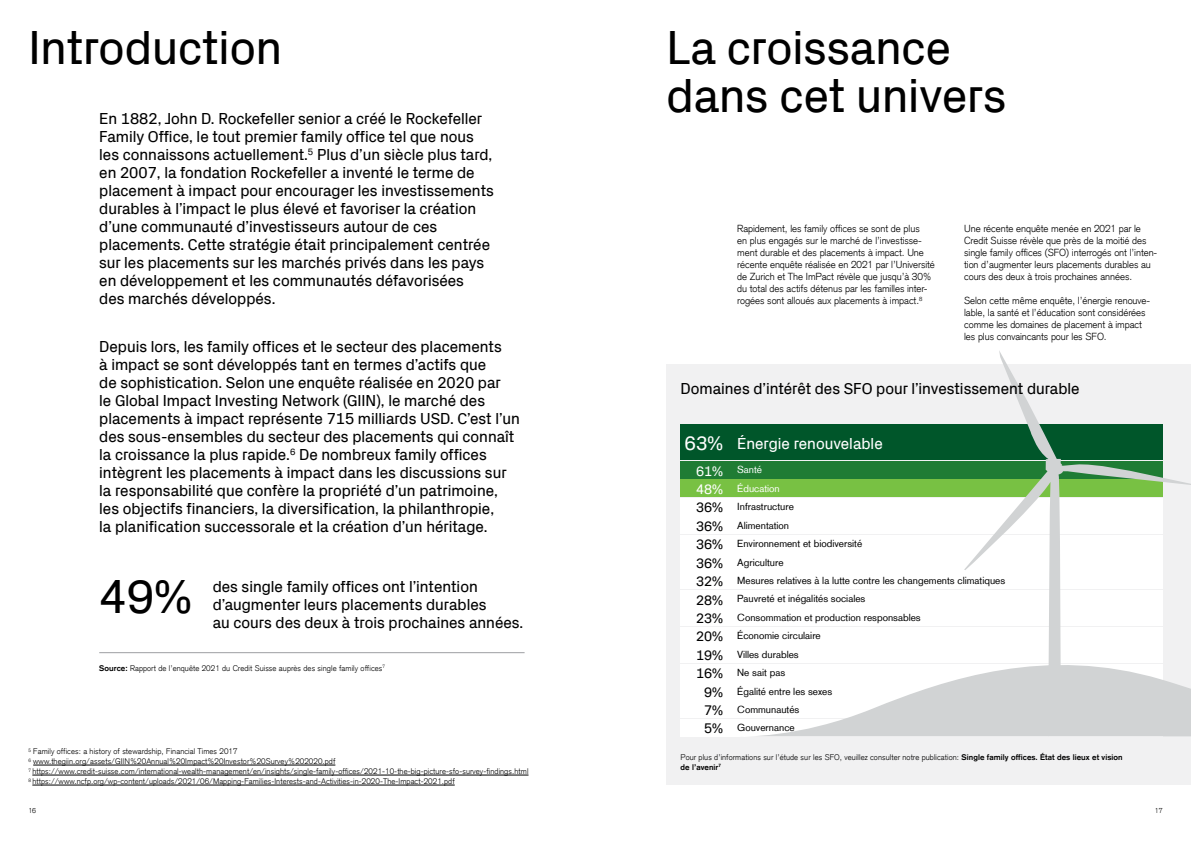
<style>
.page{position:relative;width:1191px;height:842px;background:#fff}
.page>*{position:absolute;margin:0;border:0;box-sizing:border-box;transform-origin:0 0}
.t1{font:48px/48px "Credit Suisse Headline";color:#000}
.t2{font:20px "Credit Suisse Headline";color:#fff}
.t3{font:16px/18px "Credit Suisse Headline";color:#000}
.t4{font:16px "Credit Suisse Headline";color:#fff}
.t5{font:14px "Credit Suisse Headline";color:#000}
.t6{font:14px "Credit Suisse Headline";color:#fff}
.t7{font:300 10px/12px "Credit Suisse Type";letter-spacing:-.005em;color:#000}
.t8{font:10px "Credit Suisse Type";color:#000}
.t9{font:10px "Credit Suisse Type";color:#fff}
.t10{font:300 8px/10px "Credit Suisse Type";letter-spacing:.01em;color:#000}
.t11{font:300 7px "Credit Suisse Type";color:#000}
.s1{font-weight:700}
</style>
<div class="page">
<div style="left:666px;top:364px;width:525px;height:420px;background:#f1f1f2"></div>
<hr style="left:33px;top:765px;width:302px;height:1px;background:#000">
<hr style="left:32px;top:775px;width:496px;height:1px;background:#000">
<hr style="left:32px;top:785px;width:423px;height:1px;background:#000">
<div style="left:680px;top:719px;width:482px;height:17px;background:#fff"></div>
<div style="left:680px;top:535px;width:482px;height:17px;background:#fff"></div>
<div style="left:680px;top:682px;width:482px;height:17px;background:#fff"></div>
<div style="left:680px;top:498px;width:482px;height:17px;background:#fff"></div>
<div style="left:680px;top:645px;width:482px;height:18px;background:#fff"></div>
<div style="left:680px;top:461px;width:482px;height:17px;background:#1f7c34"></div>
<div style="left:680px;top:609px;width:482px;height:17px;background:#fff"></div>
<div style="left:680px;top:424px;width:482px;height:36px;background:#00562a"></div>
<div style="left:680px;top:572px;width:482px;height:17px;background:#fff"></div>
<div style="left:680px;top:701px;width:482px;height:17px;background:#fff"></div>
<div style="left:680px;top:516px;width:482px;height:18px;background:#fff"></div>
<div style="left:680px;top:664px;width:482px;height:17px;background:#fff"></div>
<div style="left:680px;top:480px;width:482px;height:17px;background:#78c143"></div>
<div style="left:680px;top:627px;width:482px;height:17px;background:#fff"></div>
<div style="left:680px;top:590px;width:482px;height:17px;background:#fff"></div>
<div style="left:680px;top:553px;width:482px;height:18px;background:#fff"></div>
<svg style="left:730px;top:678px;width:461px;height:59px"></svg>
<svg style="left:964px;top:351px;width:227px;height:385px"></svg>
<hr style="left:99px;top:652px;width:425px;height:1px;background:#9d9fa2">
<h1 class="t1" style="left:28px;top:21px;width:255px">Introduction</h1>
<h1 class="t1" style="left:666px;top:21px;width:341px">La croissance dans cet univers</h1>
<p class="t3" style="left:99px;top:109px;width:396px">En 1882, John D. Rockefeller senior a créé le Rockefeller Family Office, le tout premier family office tel que nous les connaissons actuellement.<sup>5</sup> Plus d’un siècle plus tard, en 2007, la fondation Rockefeller a inventé le terme de placement à impact pour encourager les investissements durables à l’impact le plus élevé et favoriser la création d’une communauté d’investisseurs autour de ces placements. Cette stratégie était principalement centrée sur les placements sur les marchés privés dans les pays en développement et les communautés défavorisées<br>des marchés développés.</p>
<p class="t3" style="left:99px;top:337px;width:422px">Depuis lors, les family offices et le secteur des placements<br>à impact se sont développés tant en termes d’actifs que<br>de sophistication. Selon une enquête réalisée en 2020 par<br>le Global Impact Investing Network (GIIN), le marché des placements à impact représente 715 milliards USD. C’est l’un des sous-ensembles du secteur des placements qui connaît la croissance la plus rapide.<sup>6</sup> De nombreux family offices intègrent les placements à impact dans les discussions sur la responsabilité que confère la propriété d’un patrimoine, les objectifs financiers, la diversification, la philanthropie,<br>la planification successorale et la création d’un héritage.</p>
<p class="t7" style="left:737px;top:223px;width:199px">Rapidement, les family offices se sont de plus<br>en plus engagés sur le marché de l’investisse&shy;ment durable et des placements à impact. Une récente enquête réalisée en 2021 par l’Université de Zurich et The ImPact révèle que jusqu’à 30% du total des actifs détenus par les familles inter&shy;rogées sont alloués aux placements à impact.<sup>8</sup></p>
<p class="t7" style="left:964px;top:223px;width:195px">Une récente enquête menée en 2021 par le Credit Suisse révèle que près de la moitié des single family offices (SFO) interrogés ont l’inten&shy;tion d’augmenter leurs placements durables au cours des deux à trois prochaines années.</p>
<p class="t7" style="left:964px;top:295px;width:188px">Selon cette même enquête, l’énergie renouve&shy;lable, la santé et l’éducation sont considérées comme les domaines de placement à impact les plus convaincants pour les SFO.</p>
<p class="t3" style="left:680px;top:379px;width:400px">Domaines d’intérêt des SFO pour l’investissement durable</p>
<p class="t4" style="left:737px;top:432px;width:147px">Énergie renouvelable</p>
<p class="t2" style="left:684px;top:429px;width:40px">63%</p>
<p class="t6" style="left:696px;top:461px;width:28px">61%</p>
<p class="t9" style="left:737px;top:464px;width:26px">Santé</p>
<p class="t9" style="left:737px;top:482px;width:44px">Éducation</p>
<p class="t6" style="left:696px;top:479px;width:28px">48%</p>
<p class="t5" style="left:696px;top:497px;width:28px">36%</p>
<p class="t8" style="left:737px;top:501px;width:58px">Infrastructure</p>
<p class="t5" style="left:696px;top:516px;width:28px">36%</p>
<p class="t8" style="left:737px;top:519px;width:53px">Alimentation</p>
<p class="t5" style="left:696px;top:534px;width:28px">36%</p>
<p class="t8" style="left:737px;top:538px;width:126px">Environnement et biodiversité</p>
<p class="t5" style="left:696px;top:553px;width:28px">36%</p>
<p class="t8" style="left:737px;top:556px;width:48px">Agriculture</p>
<h1 class="t1" style="left:99px;top:569px;width:94px">49%</h1>
<p class="t3" style="left:213px;top:577px;width:312px">des single family offices ont l’intention d’augmenter leurs placements durables<br>au cours des deux à trois prochaines années.</p>
<p class="t5" style="left:696px;top:571px;width:28px">32%</p>
<p class="t8" style="left:737px;top:574px;width:269px">Mesures relatives à la lutte contre les changements climatiques</p>
<p class="t5" style="left:696px;top:590px;width:28px">28%</p>
<p class="t8" style="left:737px;top:593px;width:130px">Pauvreté et inégalités sociales</p>
<p class="t5" style="left:696px;top:608px;width:28px">23%</p>
<p class="t8" style="left:737px;top:611px;width:185px">Consommation et production responsables</p>
<p class="t5" style="left:696px;top:626px;width:28px">20%</p>
<p class="t8" style="left:737px;top:630px;width:85px">Économie circulaire</p>
<p class="t5" style="left:696px;top:645px;width:28px">19%</p>
<p class="t8" style="left:737px;top:648px;width:63px">Villes durables</p>
<p class="t10" style="left:99px;top:663px;width:287px"><span class="s1">Source:</span> Rapport de l’enquête 2021 du Credit Suisse auprès des single family offices<sup>7</sup></p>
<p class="t5" style="left:696px;top:663px;width:28px">16%</p>
<p class="t8" style="left:737px;top:667px;width:49px">Ne sait pas</p>
<p class="t5" style="left:704px;top:682px;width:20px">9%</p>
<p class="t8" style="left:737px;top:685px;width:96px">Égalité entre les sexes</p>
<p class="t5" style="left:704px;top:700px;width:20px">7%</p>
<p class="t8" style="left:737px;top:703px;width:64px">Communautés</p>
<p class="t5" style="left:704px;top:719px;width:20px">5%</p>
<p class="t8" style="left:737px;top:722px;width:59px">Gouvernance</p>
<p class="t10" style="left:28px;top:747px;width:501px"><sup>5</sup> Family offices: a history of stewardship, Financial Times 2017<br><sup>6</sup> www.thegiin.org/assets/GIIN%20Annual%20Impact%20Investor%20Survey%202020.pdf<br><sup>7</sup> https://www.credit-suisse.com/international-wealth-management/en/insights/single-family-offices/2021-10-the-big-picture-sfo-survey-findings.html <sup>8</sup> https://www.ncfp.org/wp-content/uploads/2021/06/Mapping-Families-Interests-and-Activities-in-2020-The-Impact-2021.pdf</p>
<p class="t10" style="left:680px;top:752px;width:443px">Pour plus d’informations sur l’étude sur les SFO, veuillez consulter notre publication: <span class="s1">Single family offices. État des lieux et vision de l’avenir</span><sup>7</sup></p>
<p class="t11" style="left:28px;top:806px;width:9px">16</p>
<p class="t11" style="left:1154px;top:806px;width:9px">17</p>
</div>
